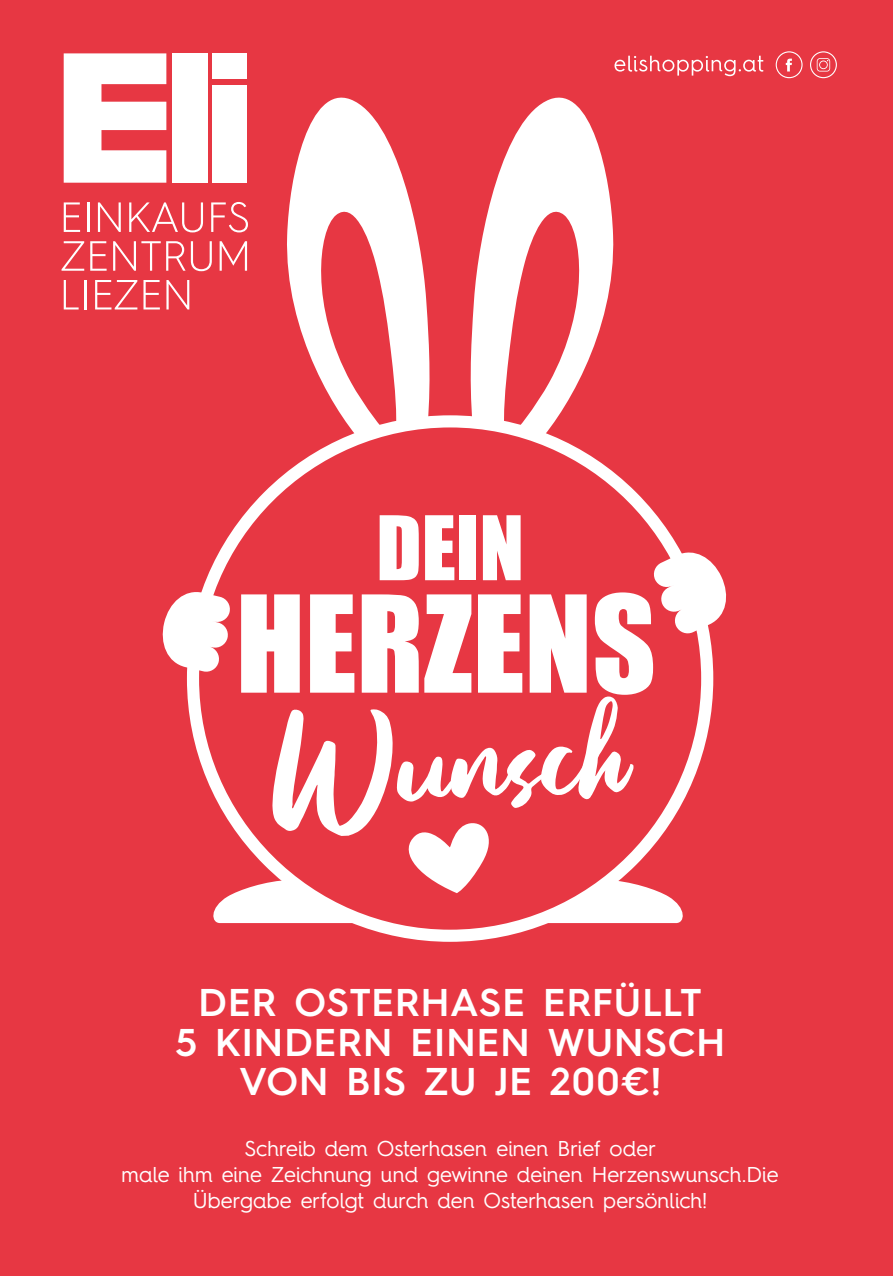
<style>
.page{position:relative;width:893px;height:1276px;background:#e73743}
.page>*{position:absolute;margin:0;border:0;box-sizing:border-box;transform-origin:0 0}
.t1{font:187.95px "Beattingvile";color:#fff}
.t2{font:124.2px "Impact";color:#fff}
.t3{font:82.2px "Impact";color:#fff}
.t4{font:600 38.85px/39.6px "Hurme Geometric Sans 4";letter-spacing:.03em;color:#fff;text-align:center}
.t5{font:21.6px/26px "Hurme Geometric Sans 4";color:#fff;text-align:center}
</style>
<div class="page">
<svg style="left:64px;top:202px;width:16px;height:30px"></svg>
<hr style="left:87px;top:202px;width:2px;height:30px;background:#fff">
<svg style="left:98px;top:202px;width:23px;height:30px"></svg>
<svg style="left:129px;top:202px;width:74px;height:30px"></svg>
<svg style="left:211px;top:202px;width:37px;height:30px"></svg>
<svg style="left:62px;top:241px;width:22px;height:30px"></svg>
<svg style="left:90px;top:241px;width:17px;height:30px"></svg>
<svg style="left:113px;top:241px;width:99px;height:30px"></svg>
<svg style="left:220px;top:241px;width:27px;height:30px"></svg>
<svg style="left:64px;top:280px;width:15px;height:29px"></svg>
<hr style="left:85px;top:280px;width:2px;height:29px;background:#fff">
<svg style="left:95px;top:280px;width:42px;height:29px"></svg>
<svg style="left:143px;top:280px;width:17px;height:29px"></svg>
<svg style="left:166px;top:280px;width:23px;height:29px"></svg>
<svg style="left:64px;top:53px;width:102px;height:130px"></svg>
<div style="left:172px;top:53px;width:35px;height:130px;background:#fff"></div>
<div style="left:213px;top:85px;width:34px;height:98px;background:#fff"></div>
<div style="left:213px;top:53px;width:34px;height:26px;background:#fff"></div>
<svg style="left:287px;top:97px;width:143px;height:318px;fill:#fff"></svg>
<svg style="left:310px;top:201px;width:90px;height:214px"></svg>
<svg style="left:470px;top:97px;width:144px;height:318px;fill:#fff"></svg>
<svg style="left:500px;top:201px;width:91px;height:214px"></svg>
<svg style="left:187px;top:415px;width:526px;height:527px"></svg>
<svg style="left:162px;top:588px;width:69px;height:85px"></svg>
<svg style="left:652px;top:547px;width:75px;height:88px"></svg>
<svg style="left:399px;top:821px;width:98px;height:72px"></svg>
<svg style="left:614px;top:56px;width:149px;height:20px"></svg>
<svg style="left:776px;top:51px;width:27px;height:27px"></svg>
<svg style="left:810px;top:51px;width:27px;height:27px"></svg>
<h3 class="t3" style="left:376px;top:497px;width:149px">DEIN</h3>
<h2 class="t2" style="left:236px;top:567px;width:422px">HERZENS</h2>
<h1 class="t1" style="left:261px;top:655px;width:361px;rotate:-3deg">Wunsch</h1>
<h3 class="t4" style="left:175px;top:982px;width:551px">DER OSTERHASE ERFÜLLT<br>5 KINDERN EINEN WUNSCH<br>VON BIS ZU JE 200€!</h3>
<p class="t5" style="left:122px;top:1134px;width:658px">Schreib dem Osterhasen einen Brief oder<br>male ihm eine Zeichnung und gewinne deinen Herzenswunsch.Die<br>Übergabe erfolgt durch den Osterhasen persönlich!</p>
</div>
